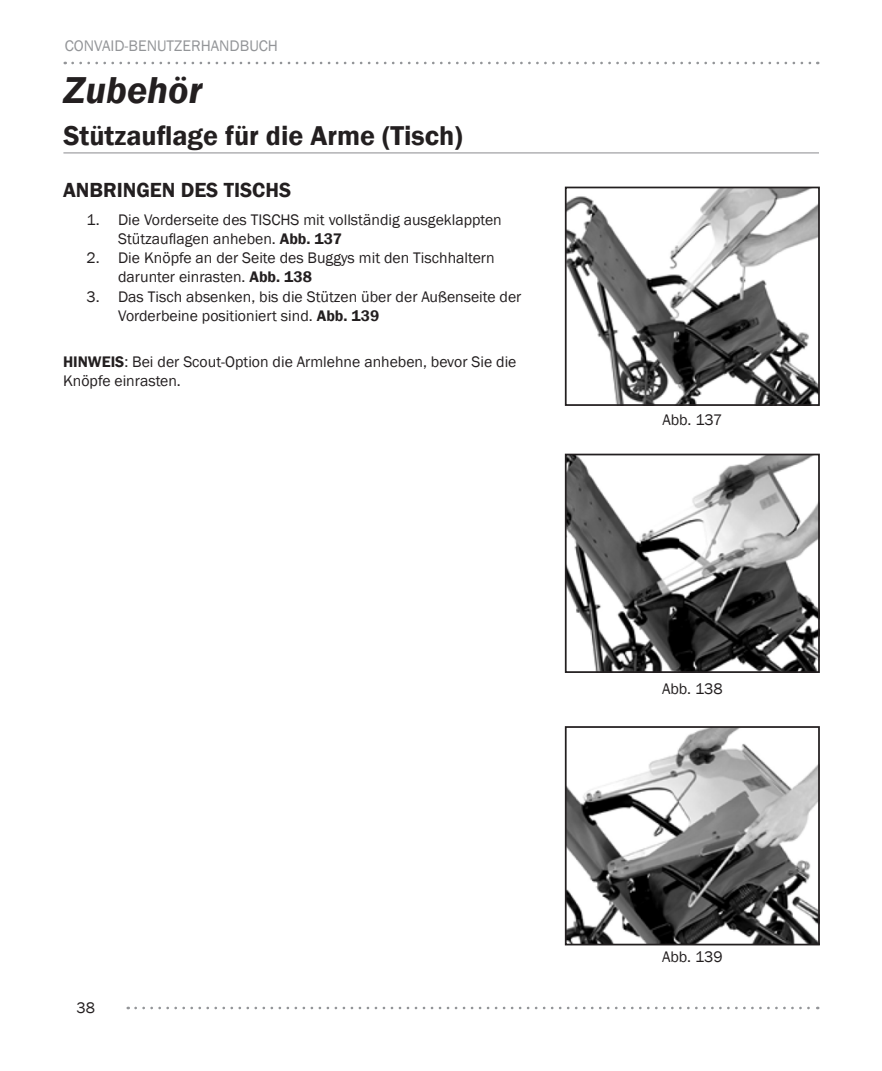
<style>
.page{position:relative;width:882px;height:1071px;background:#fff}
.page>*{position:absolute;margin:0;border:0;box-sizing:border-box;transform-origin:0 0}
.Etac_Section_Header{font:italic 600 38.5px "Franklin Gothic";color:#231f20}
.Etac_Sub_Header{font:600 28px "Franklin Gothic";color:#231f20}
.Etac_Topic_Heading{font:600 21px "Franklin Gothic";color:#231f20}
.Etac_UG_Paragraph{font:15.75px/19.2px "Franklin Gothic";color:#231f20}
.t1{font:15.75px "Franklin Gothic";color:#939598}
.s1{font-weight:600}
</style>
<div class="page">
<svg style="left:73px;top:62px;width:745px;height:2px"></svg>
<svg style="left:136px;top:1007px;width:682px;height:2px"></svg>
<hr style="left:63px;top:153px;width:756px;height:1px;background:#8a8a8e">
<img style="left:568px;top:190px;width:249px;height:213px">
<div style="left:565px;top:187px;width:255px;height:219px;border:2px solid #231f20"></div>
<img style="left:568px;top:457px;width:249px;height:213px">
<div style="left:565px;top:454px;width:255px;height:219px;border:2px solid #231f20"></div>
<img style="left:568px;top:729px;width:249px;height:213px">
<div style="left:565px;top:726px;width:255px;height:219px;border:2px solid #231f20"></div>
<p class="t1" style="left:65px;top:36px;width:215px">CONVAID-BENUTZERHANDBUCH</p>
<p class="Etac_Section_Header" style="left:63px;top:66px;width:140px">Zubehör</p>
<p class="Etac_Sub_Header" style="left:63px;top:118px;width:401px">Stützauflage für die Arme (Tisch)</p>
<p class="Etac_Topic_Heading" style="left:63px;top:177px;width:230px">ANBRINGEN DES TISCHS</p>
<p class="Etac_UG_Paragraph" style="left:118px;top:210px;width:385px;text-indent:-32px">1. Die Vorderseite des TISCHS mit vollständig ausgeklappten<br>Stützauflagen anheben. <span class="s1">Abb. 137</span></p>
<p class="Etac_UG_Paragraph" style="left:118px;top:248px;width:378px;text-indent:-32px">2. Die Knöpfe an der Seite des Buggys mit den Tischhaltern darunter einrasten. <span class="s1">Abb. 138</span></p>
<p class="Etac_UG_Paragraph" style="left:118px;top:287px;width:405px;text-indent:-32px">3. Das Tisch absenken, bis die Stützen über der Außenseite der<br>Vorderbeine positioniert sind. <span class="s1">Abb. 139</span></p>
<p class="Etac_UG_Paragraph" style="left:63px;top:353px;width:455px"><span class="s1">HINWEIS</span>: Bei der Scout-Option die Armlehne anheben, bevor Sie die<br>Knöpfe einrasten.</p>
<p class="Etac_UG_Paragraph" style="left:76px;top:999px;width:20px">38</p>
<p class="Etac_UG_Paragraph" style="left:662px;top:411px;width:61px">Abb. 137</p>
<p class="Etac_UG_Paragraph" style="left:662px;top:679px;width:62px">Abb. 138</p>
<p class="Etac_UG_Paragraph" style="left:662px;top:947px;width:62px">Abb. 139</p>
</div>
